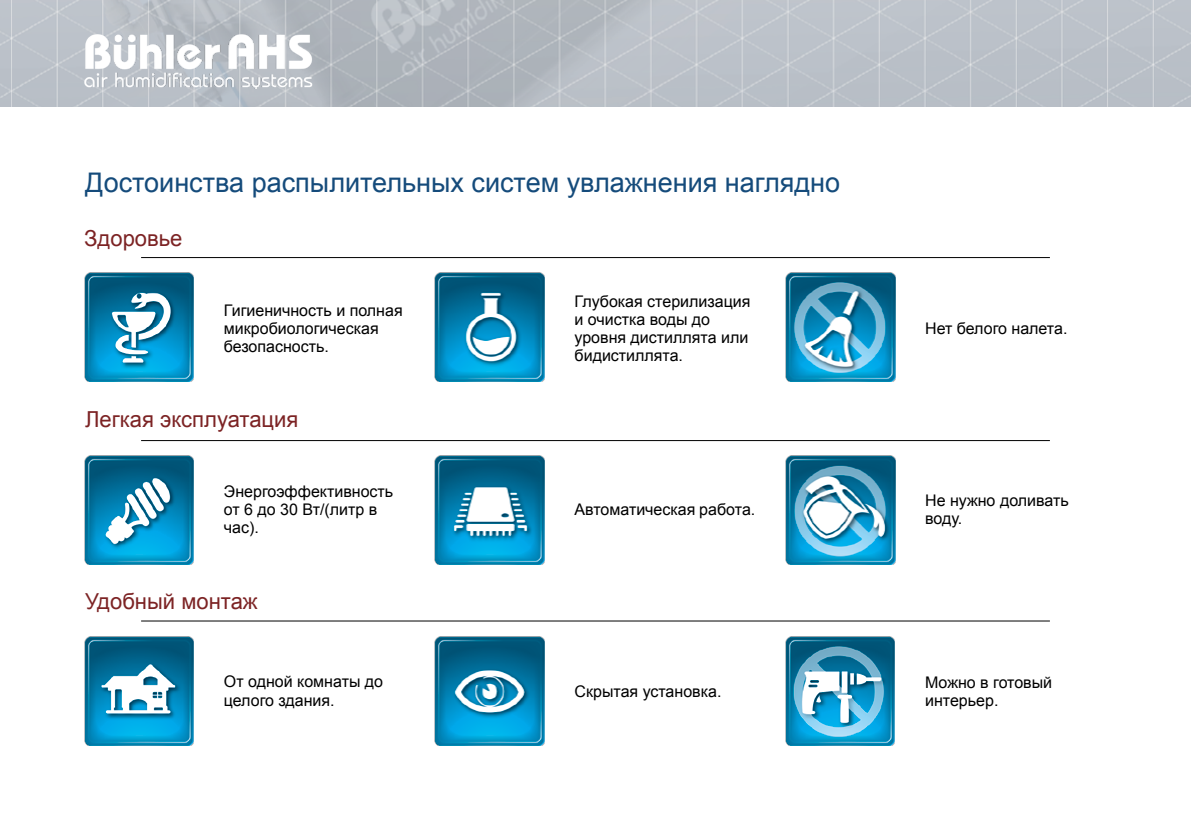
<style>
.page{position:relative;width:1191px;height:840px;background:#fff}
.page>*{position:absolute;margin:0;border:0;box-sizing:border-box;transform-origin:0 0}
.t1{font:27px "Arial";color:#154b7b}
.t2{font:22px "Arial";color:#7c2324}
.t3{font:16px/18px "Arial";color:#000}
</style>
<div class="page">
<img style="left:0;top:0;width:1191px;height:106px">
<img style="left:83px;top:32px;width:230px;height:56px">
<hr style="left:141px;top:620px;width:909px;height:1px;background:#000">
<img style="left:785px;top:636px;width:110px;height:109px">
<img style="left:435px;top:636px;width:109px;height:109px">
<img style="left:84px;top:636px;width:110px;height:109px">
<hr style="left:141px;top:440px;width:909px;height:1px;background:#000">
<img style="left:785px;top:455px;width:110px;height:109px">
<img style="left:84px;top:455px;width:110px;height:109px">
<img style="left:435px;top:455px;width:109px;height:109px">
<hr style="left:141px;top:257px;width:909px;height:1px;background:#000">
<img style="left:785px;top:272px;width:110px;height:109px">
<img style="left:435px;top:272px;width:109px;height:109px">
<img style="left:84px;top:272px;width:110px;height:109px">
<h1 class="t1" style="left:85px;top:165px;width:756px">Достоинства распылительных систем увлажнения наглядно</h1>
<h2 class="t2" style="left:84px;top:224px;width:100px">Здоровье</h2>
<p class="t3" style="left:224px;top:301px;width:180px">Гигиеничность и полная микробиологическая безопасность.</p>
<p class="t3" style="left:574px;top:292px;width:177px">Глубокая стерилизация и очистка воды до уровня дистиллята или бидистиллята.</p>
<h2 class="t2" style="left:85px;top:404px;width:215px">Легкая эксплуатация</h2>
<p class="t3" style="left:925px;top:319px;width:144px">Нет белого налета.</p>
<p class="t3" style="left:224px;top:482px;width:171px">Энергоэффективность от 6 до 30 Вт/(литр в час).</p>
<h2 class="t2" style="left:85px;top:586px;width:174px">Удобный монтаж</h2>
<p class="t3" style="left:574px;top:500px;width:182px">Автоматическая работа.</p>
<p class="t3" style="left:925px;top:491px;width:145px">Не нужно доливать воду.</p>
<p class="t3" style="left:224px;top:672px;width:161px">От одной комнаты до целого здания.</p>
<p class="t3" style="left:574px;top:681px;width:148px">Скрытая установка.</p>
<p class="t3" style="left:925px;top:672px;width:129px">Можно в готовый интерьер.</p>
</div>
